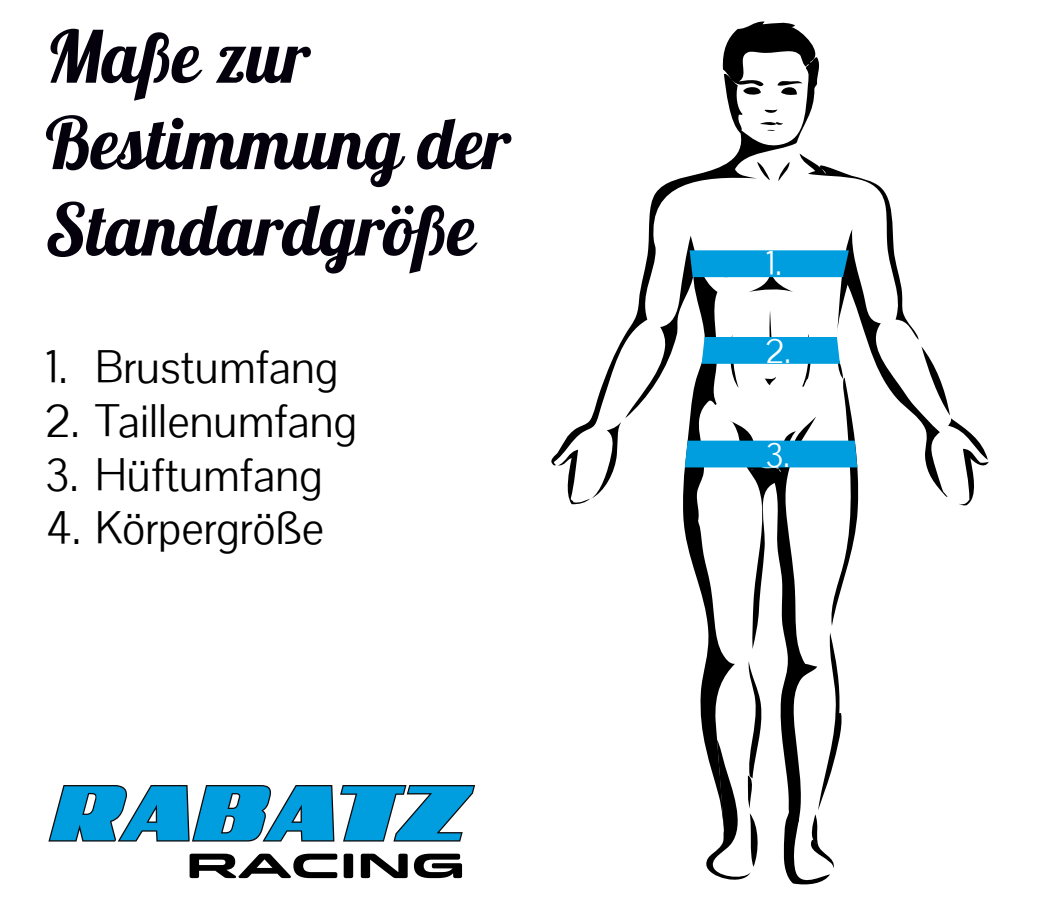
<style>
.page{position:relative;width:1059px;height:900px;background:#fff}
.page>*{position:absolute;margin:0;border:0;box-sizing:border-box;transform-origin:0 0}
.t1{font:72px/86.4px "Galada";color:#04000c}
.t2{font:44.7px "Pontano Sans";color:#000}
.t3{font:33px "Pontano Sans";color:#fff}
</style>
<div class="page">
<svg style="left:190px;top:854px;width:147px;height:24px"></svg>
<div style="left:344px;top:854px;width:9px;height:24px;background:#000;border-radius:2px"></div>
<svg style="left:361px;top:854px;width:47px;height:24px"></svg>
<svg style="left:414px;top:854px;width:48px;height:24px"></svg>
<svg style="left:48px;top:785px;width:428px;height:57px"></svg>
<svg style="left:551px;top:21px;width:268px;height:444px"></svg>
<svg style="left:760px;top:120px;width:25px;height:12px"></svg>
<svg style="left:625px;top:236px;width:103px;height:508px"></svg>
<svg style="left:752px;top:626px;width:78px;height:259px"></svg>
<svg style="left:558px;top:420px;width:64px;height:84px"></svg>
<svg style="left:806px;top:632px;width:36px;height:237px"></svg>
<svg style="left:705px;top:661px;width:59px;height:224px"></svg>
<svg style="left:787px;top:807px;width:12px;height:21px"></svg>
<svg style="left:685px;top:154px;width:304px;height:472px"></svg>
<h1 class="t1" style="left:46px;top:15px;width:466px">Maße zur<br>Bestimmung der<br>Standardgröße</h1>
<p class="t2" style="left:95px;top:339px;width:245px">Brustumfang</p>
<p class="t2" style="left:46px;top:339px;width:24px">1.</p>
<p class="t2" style="left:46px;top:393px;width:313px">2. Taillenumfang</p>
<p class="t2" style="left:46px;top:446px;width:279px">3. Hüftumfang</p>
<p class="t2" style="left:46px;top:500px;width:280px">4. Körpergröße</p>
<p class="t3" style="left:766px;top:243px;width:18px">1.</p>
<p class="t3" style="left:766px;top:330px;width:27px">2.</p>
<p class="t3" style="left:766px;top:434px;width:26px">3.</p>
</div>
